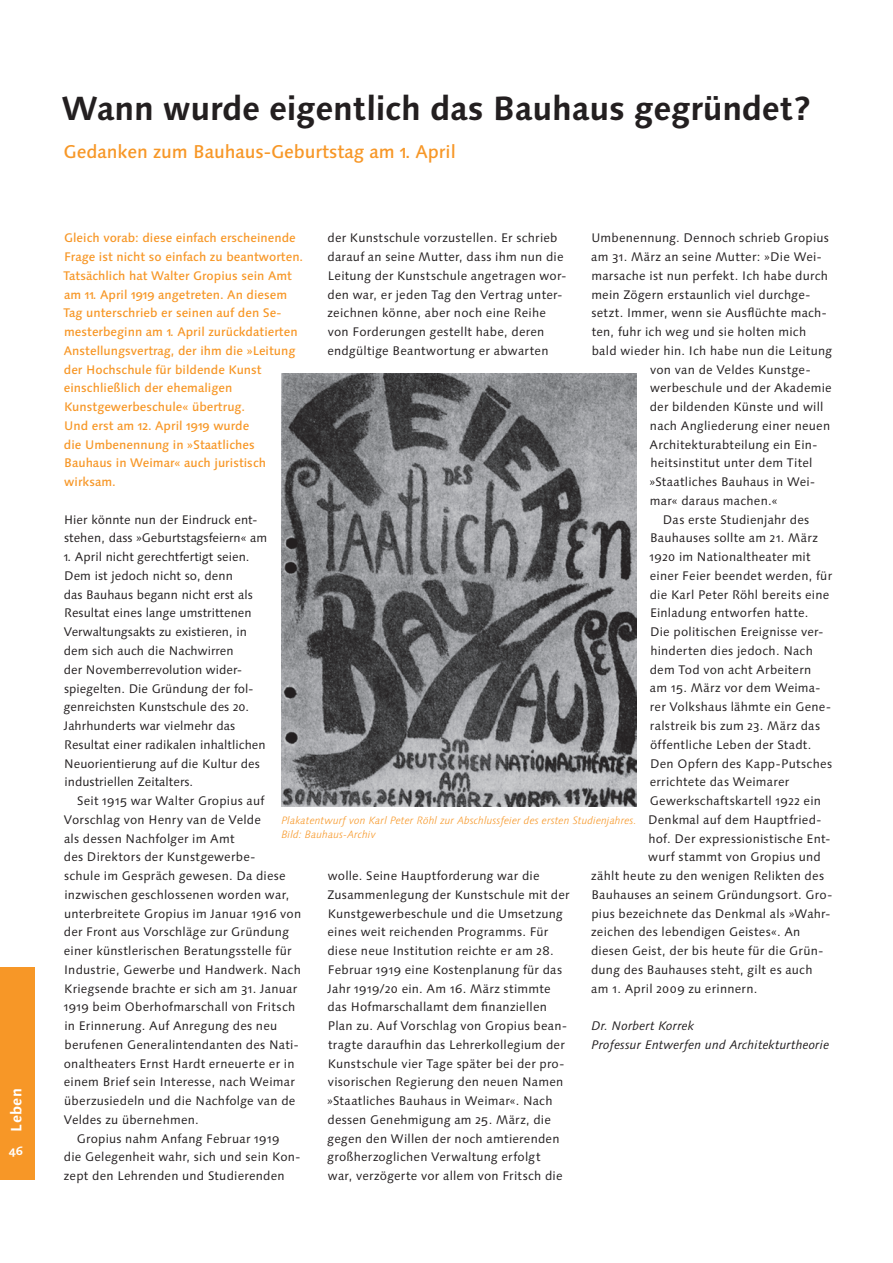
<style>
.page{position:relative;width:893px;height:1263px;background:#fff}
.page>*{position:absolute;margin:0;border:0;box-sizing:border-box;transform-origin:0 0}
.t1{font:700 33.45px "Linotype Syntax Os F";letter-spacing:-.01em;color:#231f20}
.t2{font:500 18.45px "Linotype Syntax Os F";letter-spacing:-.005em;color:#f79727}
.t3{font:700 15px "Linotype Syntax Os F";letter-spacing:.02em;color:#fff}
.t4{font:12.45px/18.8px "Linotype Syntax Os F";letter-spacing:.015em;color:#231f20}
.t5{font:500 12.45px/18.8px "Linotype Syntax Os F";color:#f79727}
.t6{font:italic 12.45px/18.8px "Linotype Syntax Os F";letter-spacing:.005em;color:#231f20}
.t7{font:700 12px "Linotype Syntax Os F";color:#fff}
.t8{font:italic 300 10.65px/14.2px "Linotype Syntax Os F";color:#f79727}
</style>
<div class="page">
<div style="left:0;top:967px;width:34px;height:213px;background:#f79727"></div>
<img style="left:282px;top:374px;width:355px;height:432px">
<p class="t3" style="left:7px;top:1132px;width:45px;rotate:-90deg">Leben</p>
<p class="t7" style="left:9px;top:1143px;width:16px">46</p>
<h1 class="t1" style="left:61px;top:88px;width:751px">Wann wurde eigentlich das Bauhaus gegründet?</h1>
<h2 class="t2" style="left:64px;top:140px;width:394px">Gedanken zum Bauhaus-Geburtstag am 1. April</h2>
<p class="t5" style="left:64px;top:229px;width:241px">Gleich vorab: diese einfach erscheinende Frage ist nicht so einfach zu beantworten.<br>Tatsächlich hat Walter Gropius sein Amt am 11. April 1919 angetreten. An diesem Tag unterschrieb er seinen auf den Se&shy;mesterbeginn am 1. April zurückdatierten Anstellungsvertrag, der ihm die »Leitung der Hochschule für bildende Kunst einschließlich der ehemaligen Kunstgewerbeschule« übertrug.<br>Und erst am 12. April 1919 wurde<br>die Umbenennung in »Staatliches Bauhaus in Weimar« auch juristisch wirksam.</p>
<p class="t4" style="left:64px;top:510px;width:205px">Hier könnte nun der Eindruck ent&shy;stehen, dass »Geburtstagsfeiern« am</p>
<p class="t4" style="left:64px;top:548px;width:203px">1. April nicht gerechtfertigt seien.<br>Dem ist jedoch nicht so, denn<br>das Bauhaus begann nicht erst als Resultat eines lange umstrittenen Verwaltungsakts zu existieren, in dem sich auch die Nachwirren<br>der Novemberrevolution wider&shy;spiegelten. Die Gründung der fol&shy;genreichsten Kunstschule des 20.<br>Jahrhunderts war vielmehr das Resultat einer radikalen inhaltlichen Neuorientierung auf die Kultur des industriellen Zeitalters.</p>
<p class="t4" style="left:77px;top:791px;width:189px">Seit 1915 war Walter Gropius auf</p>
<p class="t4" style="left:64px;top:810px;width:199px">Vorschlag von Henry van de Velde</p>
<p class="t4" style="left:64px;top:829px;width:172px">als dessen Nachfolger im Amt</p>
<p class="t4" style="left:64px;top:848px;width:193px">des Direktors der Kunstgewerbe-</p>
<p class="t4" style="left:64px;top:866px;width:223px">schule im Gespräch gewesen. Da diese</p>
<p class="t4" style="left:64px;top:885px;width:226px">inzwischen geschlossenen worden war,</p>
<p class="t4" style="left:64px;top:904px;width:239px">unterbreitete Gropius im Januar 1916 von</p>
<p class="t4" style="left:64px;top:923px;width:227px">der Front aus Vorschläge zur Gründung</p>
<p class="t4" style="left:64px;top:941px;width:229px">einer künstlerischen Beratungsstelle für</p>
<p class="t4" style="left:64px;top:960px;width:238px">Industrie, Gewerbe und Handwerk. Nach</p>
<p class="t4" style="left:64px;top:979px;width:235px">Kriegsende brachte er sich am 31. Januar</p>
<p class="t4" style="left:64px;top:998px;width:233px">1919 beim Oberhofmarschall von Fritsch</p>
<p class="t4" style="left:64px;top:1016px;width:214px">in Erinnerung. Auf Anregung des neu</p>
<p class="t4" style="left:64px;top:1035px;width:236px">berufenen Generalintendanten des Nati-</p>
<p class="t4" style="left:64px;top:1054px;width:232px">onaltheaters Ernst Hardt erneuerte er in</p>
<p class="t4" style="left:64px;top:1073px;width:233px">einem Brief sein Interesse, nach Weimar</p>
<p class="t4" style="left:64px;top:1091px;width:233px">überzusiedeln und die Nachfolge van de</p>
<p class="t4" style="left:64px;top:1110px;width:136px">Veldes zu übernehmen.</p>
<p class="t4" style="left:77px;top:1129px;width:204px">Gropius nahm Anfang Februar 1919</p>
<p class="t4" style="left:64px;top:1148px;width:238px">die Gelegenheit wahr, sich und sein Kon-</p>
<p class="t4" style="left:64px;top:1166px;width:222px">zept den Lehrenden und Studierenden</p>
<p class="t4" style="left:591px;top:229px;width:239px">Umbenennung. Dennoch schrieb Gropius</p>
<p class="t4" style="left:591px;top:248px;width:232px">am 31. März an seine Mutter: »Die Wei-</p>
<p class="t4" style="left:591px;top:266px;width:238px">marsache ist nun perfekt. Ich habe durch</p>
<p class="t4" style="left:591px;top:285px;width:220px">mein Zögern erstaunlich viel durchge-</p>
<p class="t4" style="left:591px;top:304px;width:237px">setzt. Immer, wenn sie Ausflüchte mach-</p>
<p class="t4" style="left:592px;top:323px;width:216px">ten, fuhr ich weg und sie holten mich</p>
<p class="t4" style="left:592px;top:341px;width:242px">bald wieder hin. Ich habe nun die Leitung</p>
<p class="t4" style="left:650px;top:360px;width:162px">von van de Veldes Kunstge-</p>
<p class="t4" style="left:650px;top:379px;width:183px">werbeschule und der Akademie</p>
<p class="t4" style="left:650px;top:398px;width:175px">der bildenden Künste und will</p>
<p class="t4" style="left:650px;top:416px;width:182px">nach Angliederung einer neuen</p>
<p class="t4" style="left:649px;top:435px;width:169px">Architekturabteilung ein Ein-</p>
<p class="t4" style="left:650px;top:454px;width:164px">heitsinstitut unter dem Titel</p>
<p class="t4" style="left:650px;top:473px;width:167px">»Staatliches Bauhaus in Wei-</p>
<p class="t4" style="left:650px;top:491px;width:129px">mar« daraus machen.«</p>
<p class="t4" style="left:663px;top:510px;width:148px">Das erste Studienjahr des</p>
<p class="t4" style="left:650px;top:529px;width:170px">Bauhauses sollte am 21. März</p>
<p class="t4" style="left:650px;top:548px;width:163px">1920 im Nationaltheater mit</p>
<p class="t4" style="left:650px;top:566px;width:184px">einer Feier beendet werden, für</p>
<p class="t4" style="left:650px;top:585px;width:181px">die Karl Peter Röhl bereits eine</p>
<p class="t4" style="left:650px;top:604px;width:160px">Einladung entworfen hatte.</p>
<p class="t4" style="left:650px;top:623px;width:175px">Die politischen Ereignisse ver-</p>
<p class="t4" style="left:650px;top:641px;width:164px">hinderten dies jedoch. Nach</p>
<p class="t4" style="left:650px;top:660px;width:163px">dem Tod von acht Arbeitern</p>
<p class="t4" style="left:650px;top:679px;width:172px">am 15. März vor dem Weima-</p>
<p class="t4" style="left:650px;top:698px;width:182px">rer Volkshaus lähmte ein Gene-</p>
<p class="t4" style="left:650px;top:716px;width:172px">ralstreik bis zum 23. März das</p>
<p class="t4" style="left:650px;top:735px;width:163px">öffentliche Leben der Stadt.</p>
<p class="t4" style="left:650px;top:754px;width:183px">Den Opfern des Kapp-Putsches</p>
<p class="t4" style="left:650px;top:773px;width:141px">errichtete das Weimarer</p>
<p class="t4" style="left:650px;top:791px;width:173px">Gewerkschaftskartell 1922 ein</p>
<p class="t4" style="left:648px;top:810px;width:175px">Denkmal auf dem Hauptfried-</p>
<p class="t4" style="left:648px;top:829px;width:183px">hof. Der expressionistische Ent-</p>
<p class="t4" style="left:648px;top:848px;width:174px">wurf stammt von Gropius und</p>
<p class="t4" style="left:591px;top:866px;width:234px">zählt heute zu den wenigen Relikten des</p>
<p class="t4" style="left:591px;top:885px;width:242px">Bauhauses an seinem Gründungsort. Gro-</p>
<p class="t4" style="left:591px;top:904px;width:241px">pius bezeichnete das Denkmal als »Wahr-</p>
<p class="t4" style="left:591px;top:923px;width:211px">zeichen des lebendigen Geistes«. An</p>
<p class="t4" style="left:591px;top:941px;width:234px">diesen Geist, der bis heute für die Grün-</p>
<p class="t4" style="left:591px;top:960px;width:223px">dung des Bauhauses steht, gilt es auch</p>
<p class="t4" style="left:591px;top:979px;width:168px">am 1. April 2009 zu erinnern.</p>
<p class="t6" style="left:592px;top:1016px;width:239px">Dr. Norbert Korrek<br>Professur Entwerfen und Architekturtheorie</p>
<p class="t4" style="left:327px;top:229px;width:240px">der Kunstschule vorzustellen. Er schrieb darauf an seine Mutter, dass ihm nun die Leitung der Kunstschule angetragen wor&shy;den war, er jeden Tag den Vertrag unter&shy;zeichnen könne, aber noch eine Reihe von Forderungen gestellt habe, deren endgültige Beantwortung er abwarten</p>
<p class="t8" style="left:281px;top:813px;width:357px">Plakatentwurf von Karl Peter Röhl zur Abschlussfeier des ersten Studienjahres.<br>Bild: Bauhaus-Archiv</p>
<p class="t4" style="left:327px;top:866px;width:244px">wolle. Seine Hauptforderung war die Zusammenlegung der Kunstschule mit der Kunstgewerbeschule und die Umsetzung eines weit reichenden Programms. Für diese neue Institution reichte er am 28.<br>Februar 1919 eine Kostenplanung für das Jahr 1919/20 ein. Am 16. März stimmte das Hofmarschallamt dem finanziellen Plan zu. Auf Vorschlag von Gropius bean&shy;tragte daraufhin das Lehrerkollegium der Kunstschule vier Tage später bei der pro&shy;visorischen Regierung den neuen Namen »Staatliches Bauhaus in Weimar«. Nach dessen Genehmigung am 25. März, die gegen den Willen der noch amtierenden großherzoglichen Verwaltung erfolgt<br>war, verzögerte vor allem von Fritsch die</p>
</div>
